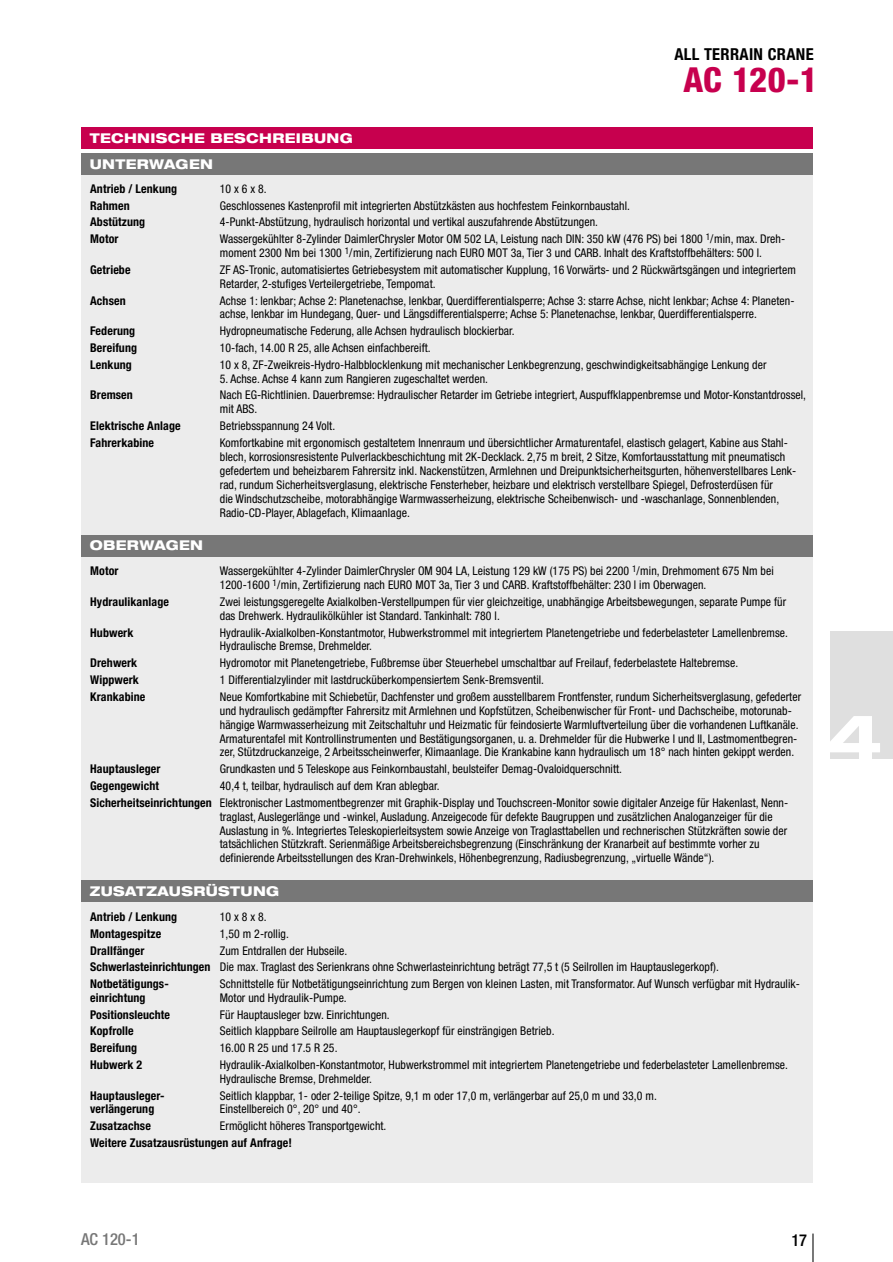
<style>
.page{position:relative;width:893px;height:1262px;background:#fff}
.page>*{position:absolute;margin:0;border:0;box-sizing:border-box;transform-origin:0 0}
.t1{font:800 expanded 63px "Helvetica Neue";color:#fff}
.t2{font:800 condensed 34.5px "Helvetica Neue";color:#c7004e}
.t3{font:700 condensed 16.5px "Helvetica Neue";letter-spacing:.02em;color:#000}
.t4{font:500 condensed 16.5px "Helvetica Neue";color:#777}
.t5{font:500 condensed 16.5px "Helvetica Neue";color:#000}
.t6{font:800 expanded 13.5px "Helvetica Neue";letter-spacing:.025em;color:#fff}
.t7{font:700 condensed 12.15px "Helvetica Neue";letter-spacing:.01em;color:#000}
.t8{font:condensed 12px/14px "Helvetica Neue";letter-spacing:.005em;color:#000}
.s1{font-weight:700;font-size:12.15px}
</style>
<div class="page">
<svg style="left:812px;top:1233px;width:1px;height:28px"></svg>
<div style="left:830px;top:631px;width:62px;height:128px;background:#dfdfdf"></div>
<div style="left:81px;top:128px;width:732px;height:21px;background:#c7004e"></div>
<div style="left:81px;top:174px;width:732px;height:1008px;background:#ececec"></div>
<div style="left:81px;top:153px;width:732px;height:21px;background:#777"></div>
<div style="left:81px;top:535px;width:732px;height:21px;background:#777"></div>
<div style="left:81px;top:880px;width:732px;height:21px;background:#777"></div>
<h3 class="t3" style="left:674px;top:48px;width:141px">ALL TERRAIN CRANE</h3>
<h2 class="t2" style="left:683px;top:67px;width:136px">AC 120-1</h2>
<p class="t6" style="left:90px;top:133px;width:264px">TECHNISCHE BESCHREIBUNG</p>
<p class="t6" style="left:90px;top:159px;width:125px">UNTERWAGEN</p>
<p class="t7" style="left:90px;top:184px;width:89px">Antrieb / Lenkung</p>
<p class="t8" style="left:220px;top:183px;width:48px">10 x 6 x 8.</p>
<p class="t7" style="left:90px;top:201px;width:41px">Rahmen</p>
<p class="t8" style="left:220px;top:199px;width:411px">Geschlossenes Kastenprofil mit integrierten Abstützkästen aus hochfestem Feinkornbaustahl.</p>
<p class="t7" style="left:90px;top:218px;width:57px">Abstützung</p>
<p class="t8" style="left:220px;top:216px;width:380px">4-Punkt-Abstützung, hydraulisch horizontal und vertikal auszufahrende Abstützungen.</p>
<p class="t7" style="left:90px;top:234px;width:30px">Motor</p>
<p class="t8" style="left:220px;top:233px;width:567px">Wassergekühlter 8-Zylinder DaimlerChrysler Motor OM 502 LA, Leistung nach DIN: 350 kW (476 PS) bei 1800 <sup>1</sup>/min, max. Dreh&shy;moment 2300 Nm bei 1300 <sup>1</sup>/min, Zertifizierung nach EURO MOT 3a, Tier 3 und CARB. Inhalt des Kraftstoffbehälters: 500 l.</p>
<p class="t7" style="left:90px;top:265px;width:42px">Getriebe</p>
<p class="t8" style="left:220px;top:264px;width:577px">ZF AS-Tronic, automatisiertes Getriebesystem mit automatischer Kupplung, 16 Vorwärts- und 2 Rückwärtsgängen und integriertem<br>Retarder, 2-stufiges Verteilergetriebe, Tempomat.</p>
<p class="t7" style="left:90px;top:296px;width:37px">Achsen</p>
<p class="t8" style="left:220px;top:294px;width:576px">Achse 1: lenkbar; Achse 2: Planetenachse, lenkbar, Querdifferentialsperre; Achse 3: starre Achse, nicht lenkbar; Achse 4: Planeten&shy;achse, lenkbar im Hundegang, Quer- und Längsdifferentialsperre; Achse 5: Planetenachse, lenkbar, Querdifferentialsperre.</p>
<p class="t7" style="left:90px;top:326px;width:47px">Federung</p>
<p class="t8" style="left:220px;top:325px;width:296px">Hydropneumatische Federung, alle Achsen hydraulisch blockierbar.</p>
<p class="t7" style="left:90px;top:343px;width:48px">Bereifung</p>
<p class="t8" style="left:220px;top:342px;width:212px">10-fach, 14.00 R 25, alle Achsen einfachbereift.</p>
<p class="t7" style="left:90px;top:360px;width:43px">Lenkung</p>
<p class="t8" style="left:220px;top:358px;width:548px">10 x 8, ZF-Zweikreis-Hydro-Halbblocklenkung mit mechanischer Lenkbegrenzung, geschwindigkeitsabhängige Lenkung der</p>
<p class="t8" style="left:220px;top:372px;width:270px">5. Achse. Achse 4 kann zum Rangieren zugeschaltet werden.</p>
<p class="t7" style="left:90px;top:391px;width:44px">Bremsen</p>
<p class="t8" style="left:220px;top:389px;width:587px">Nach EG-Richtlinien. Dauerbremse: Hydraulischer Retarder im Getriebe integriert, Auspuffklappenbremse und Motor-Konstantdrossel, mit ABS.</p>
<p class="t7" style="left:90px;top:421px;width:92px">Elektrische Anlage</p>
<p class="t8" style="left:220px;top:420px;width:117px">Betriebsspannung 24 Volt.</p>
<p class="t7" style="left:90px;top:438px;width:65px">Fahrerkabine</p>
<p class="t8" style="left:220px;top:436px;width:578px">Komfortkabine mit ergonomisch gestaltetem Innenraum und übersichtlicher Armaturentafel, elastisch gelagert, Kabine aus Stahl&shy;blech, korrosionsresistente Pulverlackbeschichtung mit 2K-Decklack. 2,75 m breit, 2 Sitze, Komfortausstattung mit pneumatisch gefedertem und beheizbarem Fahrersitz inkl. Nackenstützen, Armlehnen und Dreipunktsicherheitsgurten, höhenverstellbares Lenk&shy;rad, rundum Sicherheitsverglasung, elektrische Fensterheber, heizbare und elektrisch verstellbare Spiegel, Defrosterdüsen für<br>die Windschutzscheibe, motorabhängige Warmwasserheizung, elektrische Scheibenwisch- und -waschanlage, Sonnenblenden, Radio-CD-Player, Ablagefach, Klimaanlage.</p>
<p class="t6" style="left:90px;top:540px;width:115px">OBERWAGEN</p>
<p class="t7" style="left:90px;top:566px;width:30px">Motor</p>
<p class="t8" style="left:220px;top:565px;width:555px">Wassergekühlter 4-Zylinder DaimlerChrysler OM 904 LA, Leistung 129 kW (175 PS) bei 2200 <sup>1</sup>/min, Drehmoment 675 Nm bei<br>1200-1600 <sup>1</sup>/min, Zertifizierung nach EURO MOT 3a, Tier 3 und CARB. Kraftstoffbehälter: 230 l im Oberwagen.</p>
<p class="t7" style="left:90px;top:597px;width:80px">Hydraulikanlage</p>
<p class="t8" style="left:220px;top:595px;width:568px">Zwei leistungsgeregelte Axialkolben-Verstellpumpen für vier gleichzeitige, unabhängige Arbeitsbewegungen, separate Pumpe für das Drehwerk. Hydraulikölkühler ist Standard. Tankinhalt: 780 l.</p>
<p class="t7" style="left:90px;top:628px;width:45px">Hubwerk</p>
<p class="t8" style="left:220px;top:626px;width:569px">Hydraulik-Axialkolben-Konstantmotor, Hubwerkstrommel mit integriertem Planetengetriebe und federbelasteter Lamellenbremse.<br>Hydraulische Bremse, Drehmelder.</p>
<p class="t7" style="left:90px;top:658px;width:49px">Drehwerk</p>
<p class="t8" style="left:220px;top:657px;width:520px">Hydromotor mit Planetengetriebe, Fußbremse über Steuerhebel umschaltbar auf Freilauf, federbelastete Haltebremse.</p>
<p class="t7" style="left:90px;top:675px;width:50px">Wippwerk</p>
<p class="t8" style="left:220px;top:673px;width:326px">1 Differentialzylinder mit lastdrucküberkompensiertem Senk-Bremsventil.</p>
<p class="t7" style="left:90px;top:692px;width:57px">Krankabine</p>
<p class="t8" style="left:220px;top:690px;width:583px">Neue Komfortkabine mit Schiebetür, Dachfenster und großem ausstellbarem Frontfenster, rundum Sicherheitsverglasung, gefederter und hydraulisch gedämpfter Fahrersitz mit Armlehnen und Kopfstützen, Scheibenwischer für Front- und Dachscheibe, motorunab&shy;hängige Warmwasserheizung mit Zeitschaltuhr und Heizmatic für feindosierte Warmluftverteilung über die vorhandenen Luftkanäle.<br>Armaturentafel mit Kontrollinstrumenten und Bestätigungsorganen, u. a. Drehmelder für die Hubwerke I und II, Lastmomentbegren&shy;zer, Stützdruckanzeige, 2 Arbeitsscheinwerfer, Klimaanlage. Die Krankabine kann hydraulisch um 18° nach hinten gekippt werden.</p>
<p class="t7" style="left:90px;top:764px;width:72px">Hauptausleger</p>
<p class="t8" style="left:220px;top:763px;width:404px">Grundkasten und 5 Teleskope aus Feinkornbaustahl, beulsteifer Demag-Ovaloidquerschnitt.</p>
<p class="t7" style="left:90px;top:781px;width:70px">Gegengewicht</p>
<p class="t8" style="left:90px;top:778px;width:699px;line-height:16.6px;text-indent:130px">40,4 t, teilbar, hydraulisch auf dem Kran ablegbar.<br><span class="s1">Sicherheitseinrichtungen</span> Elektronischer Lastmomentbegrenzer mit Graphik-Display und Touchscreen-Monitor sowie digitaler Anzeige für Hakenlast, Nenn-</p>
<p class="t8" style="left:220px;top:810px;width:569px">traglast, Auslegerlänge und -winkel, Ausladung. Anzeigecode für defekte Baugruppen und zusätzlichen Analoganzeiger für die Auslastung in %. Integriertes Teleskopierleitsystem sowie Anzeige von Traglasttabellen und rechnerischen Stützkräften sowie der tatsächlichen Stützkraft. Serienmäßige Arbeitsbereichsbegrenzung (Einschränkung der Kranarbeit auf bestimmte vorher zu definierende Arbeitsstellungen des Kran-Drehwinkels, Höhenbegrenzung, Radiusbegrenzung, „virtuelle Wände“).</p>
<p class="t6" style="left:90px;top:886px;width:191px">ZUSATZAUSRÜSTUNG</p>
<p class="t7" style="left:90px;top:912px;width:89px">Antrieb / Lenkung</p>
<p class="t8" style="left:220px;top:911px;width:48px">10 x 8 x 8.</p>
<p class="t7" style="left:90px;top:929px;width:73px">Montagespitze</p>
<p class="t8" style="left:220px;top:927px;width:70px">1,50 m 2-rollig.</p>
<p class="t7" style="left:90px;top:946px;width:56px">Drallfänger</p>
<p class="t8" style="left:90px;top:943px;width:630px;line-height:16.6px;text-indent:130px">Zum Entdrallen der Hubseile.<br><span class="s1">Schwerlasteinrichtungen</span> Die max. Traglast des Serienkrans ohne Schwerlasteinrichtung beträgt 77,5 t (5 Seilrollen im Hauptauslegerkopf).</p>
<p class="t7" style="left:90px;top:979px;width:80px">Notbetätigungs-</p>
<p class="t8" style="left:220px;top:977px;width:581px">Schnittstelle für Notbetätigungseinrichtung zum Bergen von kleinen Lasten, mit Transformator. Auf Wunsch verfügbar mit Hydraulik-</p>
<p class="t7" style="left:90px;top:993px;width:57px">einrichtung</p>
<p class="t8" style="left:220px;top:991px;width:128px">Motor und Hydraulik-Pumpe.</p>
<p class="t7" style="left:90px;top:1010px;width:81px">Positionsleuchte</p>
<p class="t8" style="left:220px;top:1008px;width:171px">Für Hauptausleger bzw. Einrichtungen.</p>
<p class="t7" style="left:90px;top:1026px;width:45px">Kopfrolle</p>
<p class="t8" style="left:220px;top:1025px;width:336px">Seitlich klappbare Seilrolle am Hauptauslegerkopf für einsträngigen Betrieb.</p>
<p class="t7" style="left:90px;top:1043px;width:48px">Bereifung</p>
<p class="t8" style="left:220px;top:1041px;width:119px">16.00 R 25 und 17.5 R 25.</p>
<p class="t7" style="left:90px;top:1060px;width:54px">Hubwerk 2</p>
<p class="t8" style="left:220px;top:1058px;width:569px">Hydraulik-Axialkolben-Konstantmotor, Hubwerkstrommel mit integriertem Planetengetriebe und federbelasteter Lamellenbremse.<br>Hydraulische Bremse, Drehmelder.</p>
<p class="t7" style="left:90px;top:1090px;width:76px">Hauptausleger-</p>
<p class="t8" style="left:220px;top:1089px;width:438px">Seitlich klappbar, 1- oder 2-teilige Spitze, 9,1 m oder 17,0 m, verlängerbar auf 25,0 m und 33,0 m.</p>
<p class="t7" style="left:90px;top:1104px;width:66px">verlängerung</p>
<p class="t8" style="left:220px;top:1103px;width:142px">Einstellbereich 0°, 20° und 40°.</p>
<p class="t7" style="left:90px;top:1121px;width:62px">Zusatzachse</p>
<p class="t8" style="left:220px;top:1120px;width:168px">Ermöglicht höheres Transportgewicht.</p>
<p class="t7" style="left:90px;top:1138px;width:203px">Weitere Zusatzausrüstungen auf Anfrage!</p>
<h1 class="t1" style="left:826px;top:713px;width:57px">4</h1>
<h3 class="t4" style="left:81px;top:1232px;width:60px">AC 120-1</h3>
<h3 class="t5" style="left:791px;top:1234px;width:17px">17</h3>
</div>
